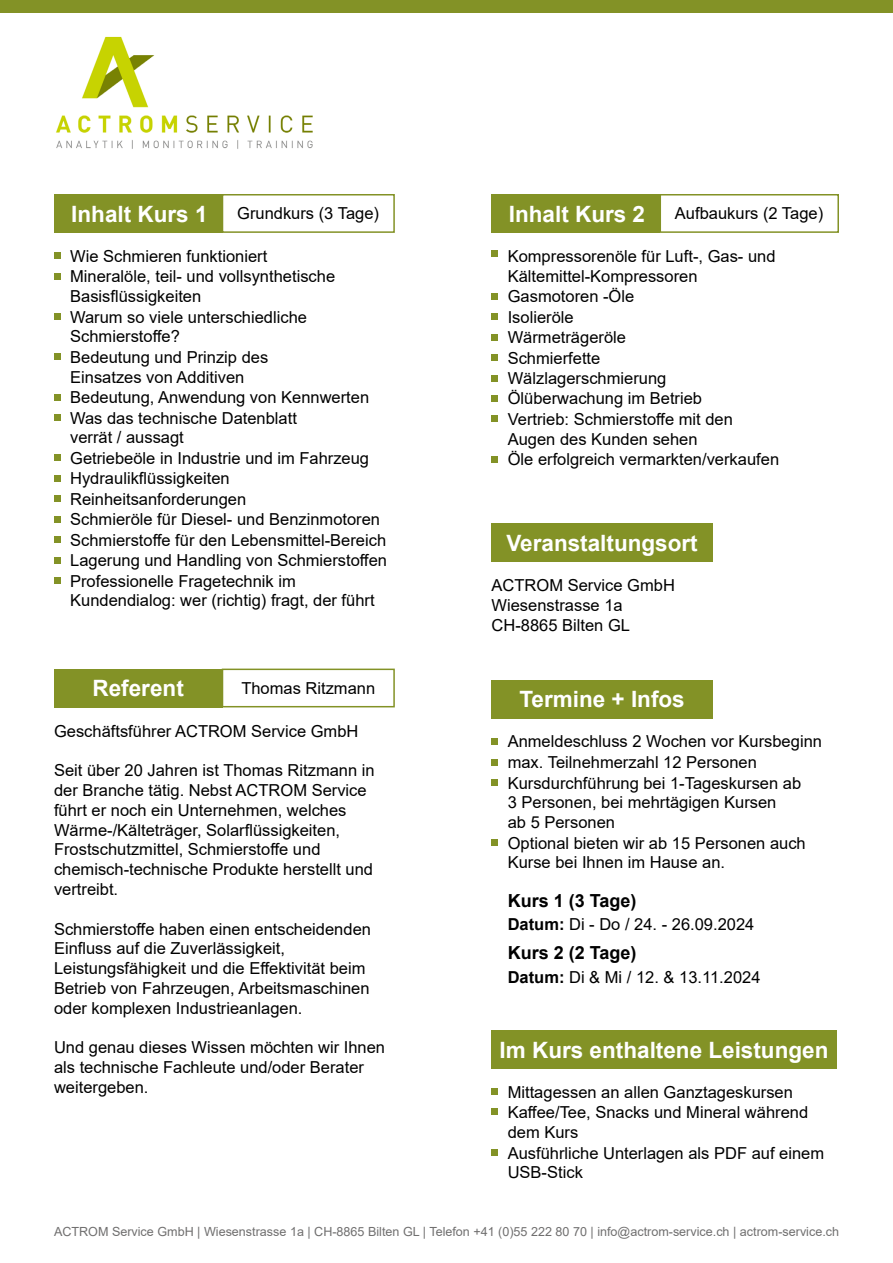
<style>
.page{position:relative;width:893px;height:1263px;background:#fff}
.page>*{position:absolute;margin:0;border:0;box-sizing:border-box;transform-origin:0 0}
.t1{font:700 22.5px "Arial";color:#fff}
.t2{font:700 18px "Arial";color:#000}
.t3{font:16.5px/19.8px "Arial";color:#000}
.t4{font:12.6px "Arial";color:#706f6f}
.s1{font-weight:700}
</style>
<div class="page">
<img style="left:56px;top:36px;width:257px;height:113px">
<div style="left:0;top:0;width:893px;height:12px;background:#839226"></div>
<div style="left:54px;top:194px;width:168px;height:39px;background:#839226"></div>
<div style="left:222px;top:194px;width:173px;height:39px;border:2px solid #839226"></div>
<div style="left:54px;top:669px;width:168px;height:38px;background:#839226"></div>
<div style="left:492px;top:523px;width:221px;height:39px;background:#839226"></div>
<div style="left:492px;top:680px;width:221px;height:39px;background:#839226"></div>
<div style="left:492px;top:1030px;width:345px;height:39px;background:#839226"></div>
<div style="left:222px;top:669px;width:173px;height:38px;border:2px solid #839226"></div>
<div style="left:659px;top:194px;width:180px;height:39px;border:2px solid #839226"></div>
<div style="left:492px;top:194px;width:168px;height:39px;background:#839226"></div>
<div style="left:54px;top:252px;width:6px;height:7px;background:#839226"></div>
<svg style="left:492px;top:250px;width:6px;height:6px"></svg>
<svg style="left:54px;top:273px;width:6px;height:6px"></svg>
<div style="left:54px;top:313px;width:6px;height:7px;background:#839226"></div>
<svg style="left:492px;top:293px;width:6px;height:6px"></svg>
<div style="left:492px;top:738px;width:6px;height:7px;background:#839226"></div>
<div style="left:492px;top:1088px;width:6px;height:7px;background:#839226"></div>
<svg style="left:492px;top:759px;width:6px;height:6px"></svg>
<div style="left:492px;top:313px;width:6px;height:7px;background:#839226"></div>
<svg style="left:492px;top:334px;width:6px;height:6px"></svg>
<div style="left:492px;top:354px;width:6px;height:7px;background:#839226"></div>
<svg style="left:492px;top:375px;width:6px;height:6px"></svg>
<div style="left:492px;top:395px;width:6px;height:7px;background:#839226"></div>
<div style="left:492px;top:415px;width:6px;height:7px;background:#839226"></div>
<svg style="left:492px;top:779px;width:6px;height:6px"></svg>
<div style="left:492px;top:839px;width:6px;height:7px;background:#839226"></div>
<svg style="left:492px;top:1109px;width:6px;height:6px"></svg>
<svg style="left:492px;top:1149px;width:6px;height:6px"></svg>
<svg style="left:492px;top:456px;width:6px;height:6px"></svg>
<div style="left:54px;top:353px;width:6px;height:7px;background:#839226"></div>
<svg style="left:54px;top:394px;width:6px;height:6px"></svg>
<div style="left:54px;top:414px;width:6px;height:7px;background:#839226"></div>
<svg style="left:54px;top:455px;width:6px;height:6px"></svg>
<div style="left:54px;top:475px;width:6px;height:7px;background:#839226"></div>
<svg style="left:54px;top:496px;width:6px;height:6px"></svg>
<svg style="left:54px;top:516px;width:6px;height:6px"></svg>
<svg style="left:54px;top:537px;width:6px;height:6px"></svg>
<svg style="left:54px;top:557px;width:6px;height:6px"></svg>
<div style="left:54px;top:577px;width:6px;height:7px;background:#839226"></div>
<h1 class="t1" style="left:71px;top:198px;width:138px">Inhalt Kurs 1</h1>
<p class="t3" style="left:237px;top:204px;width:143px">Grundkurs (3 Tage)</p>
<p class="t3" style="left:70px;top:246px;width:199px">Wie Schmieren funktioniert</p>
<p class="t3" style="left:70px;top:266px;width:267px">Mineralöle, teil- und vollsynthetische<br>Basisflüssigkeiten</p>
<p class="t3" style="left:70px;top:307px;width:238px">Warum so viele unterschiedliche<br>Schmierstoffe?<br>Bedeutung und Prinzip des<br>Einsatzes von Additiven</p>
<p class="t3" style="left:70px;top:408px;width:228px">Was das technische Datenblatt verrät / aussagt</p>
<p class="t3" style="left:70px;top:387px;width:301px">Bedeutung, Anwendung von Kennwerten</p>
<p class="t3" style="left:70px;top:448px;width:300px">Getriebeöle in Industrie und im Fahrzeug</p>
<p class="t3" style="left:70px;top:468px;width:161px">Hydraulikflüssigkeiten</p>
<p class="t3" style="left:70px;top:489px;width:178px">Reinheitsanforderungen</p>
<p class="t3" style="left:70px;top:509px;width:311px">Schmieröle für Diesel- und Benzinmotoren</p>
<p class="t3" style="left:70px;top:530px;width:318px">Schmierstoffe für den Lebensmittel-Bereich</p>
<p class="t3" style="left:70px;top:550px;width:318px">Lagerung und Handling von Schmierstoffen<br>Professionelle Fragetechnik im<br>Kundendialog: wer (richtig) fragt, der führt</p>
<h1 class="t1" style="left:93px;top:672px;width:93px">Referent</h1>
<p class="t3" style="left:241px;top:678px;width:135px">Thomas Ritzmann</p>
<p class="t3" style="left:54px;top:721px;width:306px">Geschäftsführer ACTROM Service GmbH</p>
<p class="t3" style="left:54px;top:760px;width:322px">Seit über 20 Jahren ist Thomas Ritzmann in der Branche tätig. Nebst ACTROM Service führt er noch ein Unternehmen, welches Wärme-/Kälteträger, Solarflüssigkeiten, Frostschutzmittel, Schmierstoffe und chemisch-technische Produkte herstellt und vertreibt.</p>
<p class="t3" style="left:54px;top:919px;width:318px">Schmierstoffe haben einen entscheidenden Einfluss auf die Zuverlässigkeit, Leistungsfähigkeit und die Effektivität beim Betrieb von Fahrzeugen, Arbeitsmaschinen oder komplexen Industrieanlagen.</p>
<p class="t3" style="left:54px;top:1037px;width:333px">Und genau dieses Wissen möchten wir Ihnen als technische Fachleute und/oder Berater weitergeben.</p>
<h1 class="t1" style="left:509px;top:198px;width:138px">Inhalt Kurs 2</h1>
<p class="t3" style="left:675px;top:204px;width:150px">Aufbaukurs (2 Tage)</p>
<p class="t3" style="left:508px;top:246px;width:269px">Kompressorenöle für Luft-, Gas- und<br>Kältemittel-Kompressoren</p>
<p class="t3" style="left:508px;top:286px;width:128px">Gasmotoren -Öle</p>
<p class="t3" style="left:508px;top:307px;width:68px">Isolieröle</p>
<p class="t3" style="left:508px;top:327px;width:120px">Wärmeträgeröle</p>
<p class="t3" style="left:508px;top:348px;width:94px">Schmierfette</p>
<p class="t3" style="left:508px;top:368px;width:160px">Wälzlagerschmierung</p>
<p class="t3" style="left:508px;top:389px;width:196px">Ölüberwachung im Betrieb</p>
<p class="t3" style="left:508px;top:409px;width:227px">Vertrieb: Schmierstoffe mit den<br>Augen des Kunden sehen</p>
<p class="t3" style="left:508px;top:449px;width:273px">Öle erfolgreich vermarkten/verkaufen</p>
<h1 class="t1" style="left:506px;top:527px;width:193px">Veranstaltungsort</h1>
<p class="t3" style="left:492px;top:575px;width:185px">ACTROM Service GmbH<br>Wiesenstrasse 1a<br>CH-8865 Bilten GL</p>
<h1 class="t1" style="left:519px;top:684px;width:167px">Termine + Infos</h1>
<p class="t3" style="left:508px;top:732px;width:316px">Anmeldeschluss 2 Wochen vor Kursbeginn</p>
<p class="t3" style="left:508px;top:752px;width:251px">max. Teilnehmerzahl 12 Personen</p>
<p class="t3" style="left:508px;top:773px;width:300px">Kursdurchführung bei 1-Tageskursen ab<br>3 Personen, bei mehrtägigen Kursen<br>ab 5 Personen<br>Optional bieten wir ab 15 Personen auch<br>Kurse bei Ihnen im Hause an.</p>
<p class="t2" style="left:508px;top:887px;width:130px">Kurs 1 (3 Tage)</p>
<p class="t2" style="left:508px;top:940px;width:130px">Kurs 2 (2 Tage)</p>
<p class="t3" style="left:508px;top:915px;width:248px"><span class="s1">Datum:</span> Di - Do / 24. - 26.09.2024</p>
<p class="t3" style="left:508px;top:967px;width:254px"><span class="s1">Datum:</span> Di &amp; Mi / 12. &amp; 13.11.2024</p>
<h1 class="t1" style="left:500px;top:1034px;width:330px">Im Kurs enthaltene Leistungen</h1>
<p class="t3" style="left:508px;top:1082px;width:287px">Mittagessen an allen Ganztageskursen</p>
<p class="t3" style="left:508px;top:1102px;width:318px">Kaffee/Tee, Snacks und Mineral während dem Kurs<br>Ausführliche Unterlagen als PDF auf einem<br>USB-Stick</p>
<p class="t4" style="left:54px;top:1223px;width:787px">ACTROM Service GmbH | Wiesenstrasse 1a | CH-8865 Bilten GL | Telefon +41 (0)55 222 80 70 | info@actrom-service.ch | actrom-service.ch</p>
</div>
